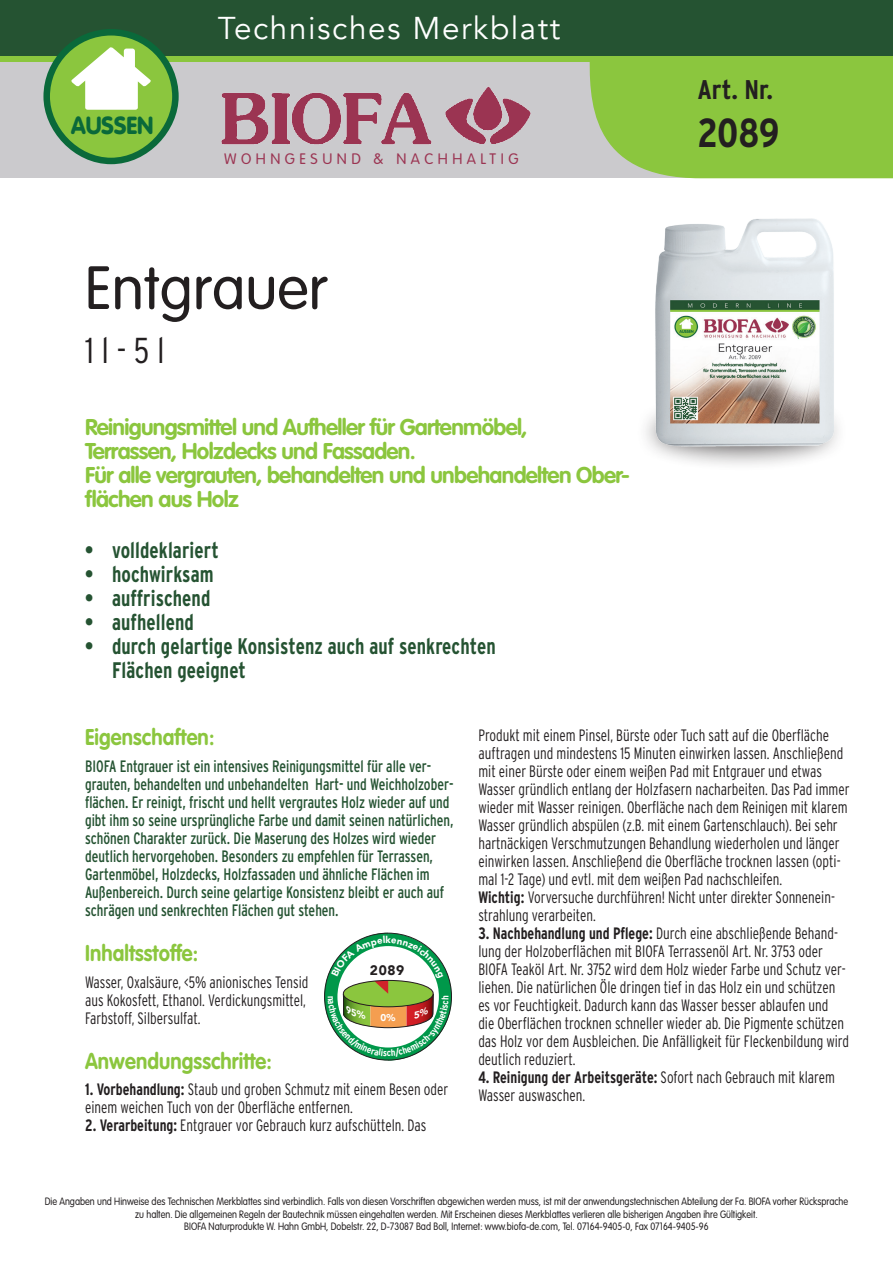
<style>
.page{position:relative;width:893px;height:1263px;background:#fff}
.page>*{position:absolute;margin:0;border:0;box-sizing:border-box;transform-origin:0 0}
.t1{font:300 60px "VAG Rounded Std";color:#231f20}
.t2{font:700 condensed 40.5px "Interstate";color:#231f20}
.t3{font:300 condensed 36px "Interstate";color:#231f20}
.t4{font:31.5px "Avenir";letter-spacing:.05em;color:#fff}
.t5{font:700 condensed 27px "Interstate";color:#231f20}
.t6{font:900 24.3px "VAG Rounded";color:#0a693a;scale:.95 1}
.t7{font:700 22.5px/24px "VAG Rounded Std";letter-spacing:-.03em;color:#8bc63e}
.t8{font:700 condensed 22.5px/24px "Interstate";letter-spacing:.005em;color:#255332;scale:.9 1}
.t9{font:700 22.5px "VAG Rounded Std";letter-spacing:.005em;color:#8bc63e;scale:.9 1}
.t10{font:300 condensed 16.5px/18px "Interstate";color:#231f20;scale:.9 1}
.t11{font:condensed 16.5px/18px "Interstate";color:#255332;scale:.9 1}
.t12{font:300 15px "VAG Rounded Std";letter-spacing:.3em;color:#9b3452}
.t13{font:900 13.65px "Avenir";color:#231f20}
.t14{font:300 10.5px/12.6px "VAG Rounded Std";color:#231f20;text-align:center;scale:.87 1}
.t15{font:900 9.9px "Avenir";color:#fff}
.t16{font:900 9.6px "Avenir";color:#fff}
.s1{font-weight:700}
</style>
<div class="page">
<img style="left:645px;top:218px;width:193px;height:247px">
<div style="left:0;top:0;width:893px;height:178px;background:#cbcacd"></div>
<svg style="left:589px;top:62px;width:304px;height:117px;background:#90c649"></svg>
<svg style="left:0;top:55px;width:893px;height:7px;background:#7bb43c"></svg>
<div style="left:0;top:0;width:893px;height:55px;background:#255332"></div>
<img style="left:221px;top:87px;width:310px;height:58px">
<div style="left:47px;top:32px;width:128px;height:129px;background:#8bc63e;border-radius:50%"></div>
<div style="left:43px;top:29px;width:136px;height:135px;border:7px solid #0a693a;border-radius:50%"></div>
<svg style="left:71px;top:47px;width:80px;height:63px"></svg>
<svg style="left:324px;top:933px;width:128px;height:127px"></svg>
<h3 class="t6" style="left:71px;top:111px;width:88px">AUSSEN</h3>
<h3 class="t4" style="left:218px;top:9px;width:344px">Technisches Merkblatt</h3>
<p class="t12" style="left:224px;top:150px;width:296px">WOHNGESUND &amp; NACHHALTIG</p>
<h1 class="t1" style="left:85px;top:254px;width:244px">Entgrauer</h1>
<h3 class="t3" style="left:85px;top:328px;width:81px">1 l - 5 l</h3>
<h3 class="t7" style="left:85px;top:416px;width:546px">Reinigungsmittel und Aufheller für Gartenmöbel,<br>Terrassen, Holzdecks und Fassaden.<br>Für alle vergrauten, behandelten und unbehandelten Ober&shy;flächen aus Holz</h3>
<h3 class="t8" style="left:85px;top:538px;width:150px">• volldeklariert</h3>
<h3 class="t8" style="left:85px;top:562px;width:144px">• hochwirksam</h3>
<h3 class="t8" style="left:85px;top:586px;width:141px">• auffrischend</h3>
<h3 class="t8" style="left:85px;top:610px;width:122px">• aufhellend</h3>
<h3 class="t8" style="left:112px;top:634px;width:428px;text-indent:-27px">• durch gelartige Konsistenz auch auf senkrechten<br>Flächen geeignet</h3>
<h3 class="t5" style="left:697px;top:73px;width:77px">Art. Nr.</h3>
<h2 class="t2" style="left:697px;top:108px;width:84px">2089</h2>
<h3 class="t9" style="left:85px;top:724px;width:145px">Eigenschaften:</h3>
<p class="t11" style="left:85px;top:757px;width:411px">BIOFA Entgrauer ist ein intensives Reinigungsmittel für alle ver&shy;grauten, behandelten und unbehandelten Hart- und Weichholzober&shy;flächen. Er reinigt, frischt und hellt vergrautes Holz wieder auf und gibt ihm so seine ursprüngliche Farbe und damit seinen natürlichen, schönen Charakter zurück. Die Maserung des Holzes wird wieder deutlich hervorgehoben. Besonders zu empfehlen für Terrassen, Gartenmöbel, Holzdecks, Holzfassaden und ähnliche Flächen im Außenbereich. Durch seine gelartige Konsistenz bleibt er auch auf schrägen und senkrechten Flächen gut stehen.</p>
<h3 class="t9" style="left:85px;top:940px;width:127px">Inhaltsstoffe:</h3>
<p class="t10" style="left:85px;top:972px;width:250px">Wasser, Oxalsäure, &lt;5% anionisches Tensid aus Kokosfett, Ethanol. Verdickungsmittel,<br>Farbstoff, Silbersulfat.</p>
<h3 class="t9" style="left:85px;top:1048px;width:209px">Anwendungsschritte:</h3>
<p class="t10" style="left:85px;top:1080px;width:405px"><span class="s1">1. Vorbehandlung:</span> Staub und groben Schmutz mit einem Besen oder einem weichen Tuch von der Oberfläche entfernen.</p>
<p class="t10" style="left:85px;top:1116px;width:381px"><span class="s1">2. Verarbeitung:</span> Entgrauer vor Gebrauch kurz aufschütteln. Das</p>
<p class="t16" style="left:386px;top:932px;width:7px">k</p>
<p class="t13" style="left:370px;top:959px;width:36px">2089</p>
<p class="t15" style="left:381px;top:1009px;width:16px">0%</p>
<p class="t10" style="left:478px;top:726px;width:414px">Produkt mit einem Pinsel, Bürste oder Tuch satt auf die Oberfläche auftragen und mindestens 15 Minuten einwirken lassen. Anschließend mit einer Bürste oder einem weißen Pad mit Entgrauer und etwas Wasser gründlich entlang der Holzfasern nacharbeiten. Das Pad immer wieder mit Wasser reinigen. Oberfläche nach dem Reinigen mit klarem Wasser gründlich abspülen (z.B. mit einem Gartenschlauch). Bei sehr hartnäckigen Verschmutzungen Behandlung wiederholen und länger einwirken lassen. Anschließend die Oberfläche trocknen lassen (opti&shy;mal 1-2 Tage) und evtl. mit dem weißen Pad nachschleifen.<br><span class="s1">Wichtig:</span> Vorversuche durchführen! Nicht unter direkter Sonnenein&shy;strahlung verarbeiten.</p>
<p class="t10" style="left:478px;top:924px;width:413px"><span class="s1">3. Nachbehandlung und Pflege:</span> Durch eine abschließende Behand&shy;lung der Holzoberflächen mit BIOFA Terrassenöl Art. Nr. 3753 oder BIOFA Teaköl Art. Nr. 3752 wird dem Holz wieder Farbe und Schutz ver&shy;liehen. Die natürlichen Öle dringen tief in das Holz ein und schützen es vor Feuchtigkeit. Dadurch kann das Wasser besser ablaufen und<br>die Oberflächen trocknen schneller wieder ab. Die Pigmente schützen das Holz vor dem Ausbleichen. Die Anfälligkeit für Fleckenbildung wird deutlich reduziert.</p>
<p class="t10" style="left:478px;top:1068px;width:398px"><span class="s1">4. Reinigung der Arbeitsgeräte:</span> Sofort nach Gebrauch mit klarem<br>Wasser auswaschen.</p>
<p class="t14" style="left:45px;top:1195px;width:925px">Die Angaben und Hinweise des Technischen Merkblattes sind verbindlich. Falls von diesen Vorschriften abgewichen werden muss, ist mit der anwendungstechnischen Abteilung der Fa. BIOFA vorher Rücksprache zu halten. Die allgemeinen Regeln der Bautechnik müssen eingehalten werden. Mit Erscheinen dieses Merkblattes verlieren alle bisherigen Angaben ihre Gültigkeit.<br>BIOFA Naturprodukte W. Hahn GmbH, Dobelstr. 22, D-73087 Bad Boll, Internet: www.biofa-de.com, Tel. 07164-9405-0, Fax 07164-9405-96</p>
</div>
